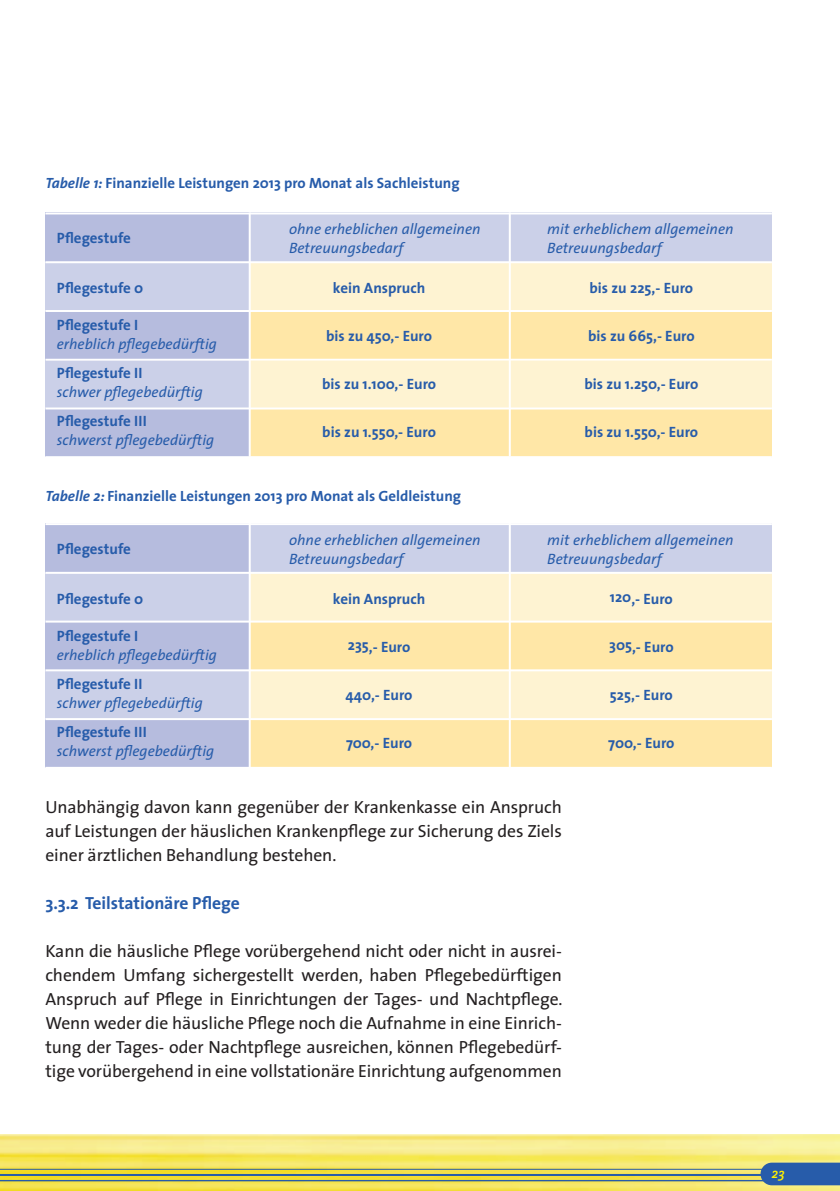
<style>
.page{position:relative;width:840px;height:1191px;background:#fff}
.page>*{position:absolute;margin:0;border:0;box-sizing:border-box;transform-origin:0 0}
.t1{font:17.6px/24px "The Sans";letter-spacing:-.005em;color:#231f20;text-align:justify}
.t2{font:700 17.6px "The Sans";letter-spacing:-.005em;color:#275caa}
.t3{font:700 15px "The Sans";color:#275caa}
.t4{font:italic 15px "The Sans";color:#275caa}
.t5{font:700 14.8px "The Sans";color:#275caa}
.t6{font:italic 600 14px "The Serif";color:#fff101}
.s1{font-style:italic}
</style>
<div class="page">
<img style="left:0;top:1134px;width:839px;height:57px">
<hr style="left:0;top:1174px;width:839px;height:2px;background:#275caa">
<hr style="left:0;top:1169px;width:839px;height:1px;background:#275caa">
<hr style="left:0;top:1180px;width:839px;height:1px;background:#275caa">
<svg style="left:760px;top:1162px;width:79px;height:23px"></svg>
<div style="left:45px;top:212px;width:726px;height:245px;background:#cbd0e8"></div>
<div style="left:249px;top:262px;width:522px;height:195px;background:#fef3d2"></div>
<div style="left:249px;top:311px;width:522px;height:50px;background:#ffe7a7"></div>
<div style="left:249px;top:409px;width:522px;height:47px;background:#ffe7a7"></div>
<div style="left:45px;top:212px;width:204px;height:50px;background:#b6bcde"></div>
<div style="left:45px;top:311px;width:204px;height:50px;background:#b6bcde"></div>
<div style="left:45px;top:408px;width:204px;height:48px;background:#b6bcde"></div>
<hr style="left:248px;top:212px;width:2px;height:244px;background:#fff">
<hr style="left:508px;top:212px;width:2px;height:244px;background:#fff">
<hr style="left:45px;top:261px;width:726px;height:2px;background:#fff">
<hr style="left:45px;top:212px;width:726px;height:2px;background:#fff">
<hr style="left:45px;top:310px;width:726px;height:2px;background:#fff">
<hr style="left:45px;top:359px;width:726px;height:2px;background:#fff">
<hr style="left:45px;top:407px;width:726px;height:2px;background:#fff">
<hr style="left:45px;top:456px;width:726px;height:2px;background:#fff">
<div style="left:45px;top:523px;width:726px;height:245px;background:#cbd0e8"></div>
<div style="left:249px;top:573px;width:522px;height:195px;background:#fef3d2"></div>
<div style="left:249px;top:621px;width:522px;height:50px;background:#ffe7a7"></div>
<div style="left:249px;top:720px;width:522px;height:47px;background:#ffe7a7"></div>
<div style="left:45px;top:523px;width:204px;height:50px;background:#b6bcde"></div>
<div style="left:45px;top:621px;width:204px;height:50px;background:#b6bcde"></div>
<div style="left:45px;top:719px;width:204px;height:48px;background:#b6bcde"></div>
<hr style="left:248px;top:523px;width:2px;height:244px;background:#fff">
<hr style="left:508px;top:523px;width:2px;height:244px;background:#fff">
<hr style="left:45px;top:572px;width:726px;height:2px;background:#fff">
<hr style="left:45px;top:523px;width:726px;height:2px;background:#fff">
<hr style="left:45px;top:620px;width:726px;height:2px;background:#fff">
<hr style="left:45px;top:669px;width:726px;height:2px;background:#fff">
<hr style="left:45px;top:718px;width:726px;height:2px;background:#fff">
<hr style="left:45px;top:767px;width:726px;height:2px;background:#fff">
<p class="t5" style="left:45px;top:171px;width:415px"><span class="s1">Tabelle 1:</span> Finanzielle Leistungen 2013 pro Monat als Sachleistung</p>
<p class="t3" style="left:57px;top:225px;width:75px">Pflegestufe</p>
<p class="t4" style="left:289px;top:216px;width:193px">ohne erheblichen allgemeinen</p>
<p class="t4" style="left:547px;top:216px;width:188px">mit erheblichem allgemeinen</p>
<p class="t4" style="left:289px;top:235px;width:116px">Betreuungsbedarf</p>
<p class="t4" style="left:547px;top:235px;width:116px">Betreuungsbedarf</p>
<p class="t3" style="left:57px;top:275px;width:88px">Pflegestufe 0</p>
<p class="t3" style="left:332px;top:275px;width:94px">kein Anspruch</p>
<p class="t3" style="left:589px;top:275px;width:105px">bis zu 225,- Euro</p>
<p class="t3" style="left:57px;top:312px;width:83px">Pflegestufe I</p>
<p class="t4" style="left:57px;top:331px;width:161px">erheblich pflegebedürftig</p>
<p class="t3" style="left:326px;top:323px;width:107px">bis zu 450,- Euro</p>
<p class="t3" style="left:587px;top:323px;width:108px">bis zu 665,- Euro</p>
<p class="t3" style="left:57px;top:360px;width:87px">Pflegestufe II</p>
<p class="t4" style="left:57px;top:379px;width:147px">schwer pflegebedürftig</p>
<p class="t3" style="left:57px;top:408px;width:91px">Pflegestufe III</p>
<p class="t4" style="left:57px;top:427px;width:159px">schwerst pflegebedürftig</p>
<p class="t3" style="left:322px;top:371px;width:115px">bis zu 1.100,- Euro</p>
<p class="t3" style="left:584px;top:371px;width:115px">bis zu 1.250,- Euro</p>
<p class="t3" style="left:322px;top:419px;width:115px">bis zu 1.550,- Euro</p>
<p class="t3" style="left:584px;top:419px;width:115px">bis zu 1.550,- Euro</p>
<p class="t5" style="left:45px;top:483px;width:417px"><span class="s1">Tabelle 2:</span> Finanzielle Leistungen 2013 pro Monat als Geldleistung</p>
<p class="t3" style="left:57px;top:536px;width:75px">Pflegestufe</p>
<p class="t4" style="left:289px;top:527px;width:193px">ohne erheblichen allgemeinen</p>
<p class="t4" style="left:547px;top:527px;width:188px">mit erheblichem allgemeinen</p>
<p class="t4" style="left:289px;top:546px;width:116px">Betreuungsbedarf</p>
<p class="t4" style="left:547px;top:546px;width:116px">Betreuungsbedarf</p>
<p class="t3" style="left:57px;top:586px;width:88px">Pflegestufe 0</p>
<p class="t3" style="left:332px;top:586px;width:94px">kein Anspruch</p>
<p class="t3" style="left:609px;top:586px;width:65px">120,- Euro</p>
<p class="t3" style="left:57px;top:623px;width:83px">Pflegestufe I</p>
<p class="t4" style="left:57px;top:642px;width:161px">erheblich pflegebedürftig</p>
<p class="t3" style="left:347px;top:634px;width:64px">235,- Euro</p>
<p class="t3" style="left:608px;top:634px;width:66px">305,- Euro</p>
<p class="t3" style="left:57px;top:671px;width:87px">Pflegestufe II</p>
<p class="t4" style="left:57px;top:690px;width:147px">schwer pflegebedürftig</p>
<p class="t3" style="left:57px;top:719px;width:91px">Pflegestufe III</p>
<p class="t4" style="left:57px;top:738px;width:159px">schwerst pflegebedürftig</p>
<p class="t3" style="left:345px;top:682px;width:68px">440,- Euro</p>
<p class="t3" style="left:609px;top:682px;width:64px">525,- Euro</p>
<p class="t3" style="left:346px;top:730px;width:68px">700,- Euro</p>
<p class="t3" style="left:608px;top:730px;width:68px">700,- Euro</p>
<p class="t1" style="left:45px;top:794px;width:517px">Unabhängig davon kann gegenüber der Krankenkasse ein Anspruch auf Leistungen der häuslichen Krankenpflege zur Sicherung des Ziels einer ärztlichen Behandlung bestehen.</p>
<p class="t2" style="left:45px;top:888px;width:196px">3.3.2 Teilstationäre Pflege</p>
<p class="t1" style="left:45px;top:938px;width:518px">Kann die häusliche Pflege vorübergehend nicht oder nicht in ausrei&shy;chendem Umfang sichergestellt werden, haben Pflegebedürftigen Anspruch auf Pflege in Einrichtungen der Tages- und Nachtpflege.<br>Wenn weder die häusliche Pflege noch die Aufnahme in eine Einrich&shy;tung der Tages- oder Nachtpflege ausreichen, können Pflegebedürf&shy;tige vorübergehend in eine vollstationäre Einrichtung aufgenommen</p>
<p class="t6" style="left:771px;top:1162px;width:14px">23</p>
</div>
